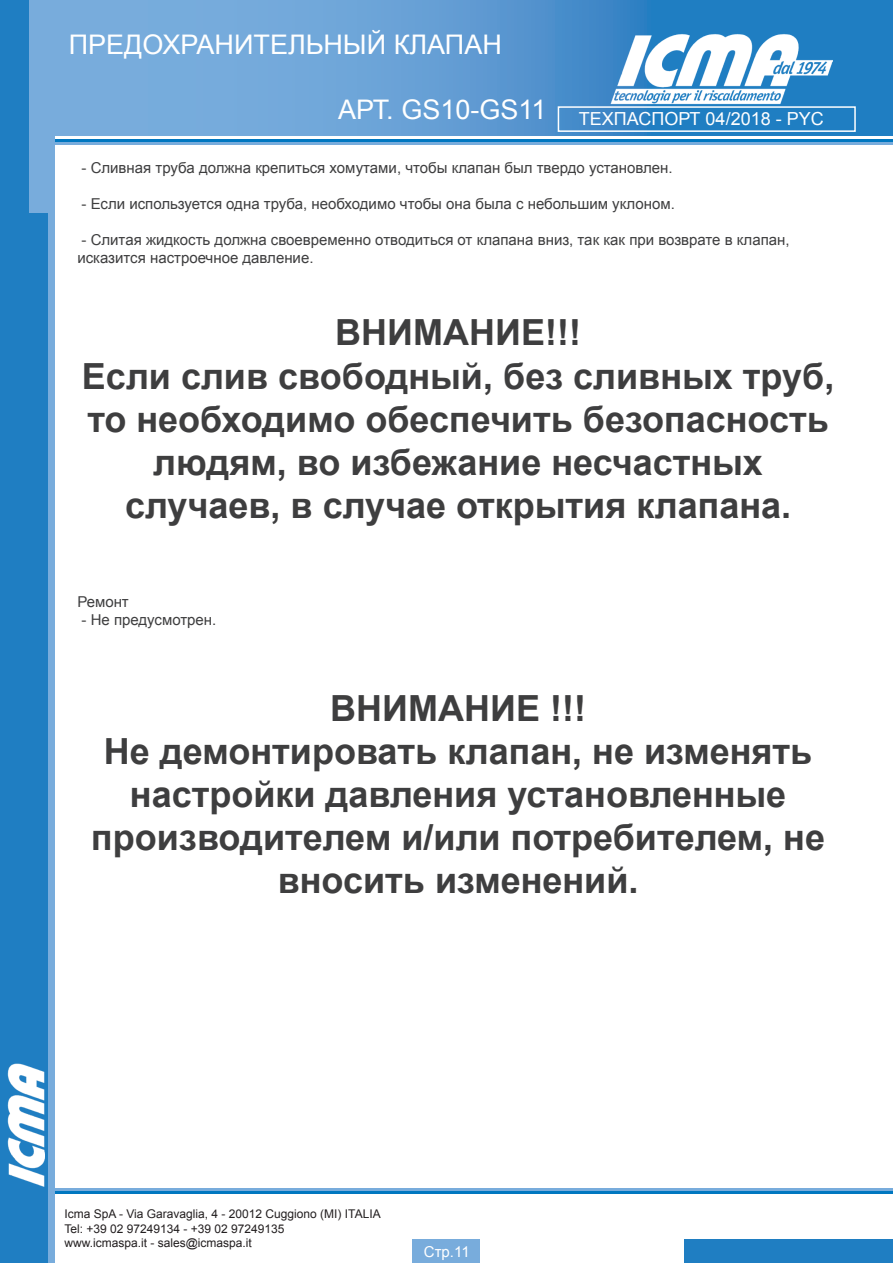
<style>
.page{position:relative;width:893px;height:1263px;background:#fff}
.page>*{position:absolute;margin:0;border:0;box-sizing:border-box;transform-origin:0 0}
.t1{font:700 36px/43.2px "Arial";color:#3e3e3f;text-align:center}
.t2{font:27px "Arial";color:#fff}
.t3{font:18px "Arial";color:#fff}
.t4{font:15px/18px "Arial";color:#3e3e3f}
.t5{font:15px "Arial";color:#fff}
.t6{font:12px/14.4px "Arial";color:#231f20}
</style>
<div class="page">
<svg style="left:54px;top:0;width:839px;height:136px;background:#5e9cd3"></svg>
<hr style="left:40px;top:1188px;width:853px;height:2px;background:#78acdc">
<hr style="left:40px;top:1191px;width:853px;height:2px;background:#0077c0">
<hr style="left:42px;top:142px;width:851px;height:2px;background:#78acdc">
<hr style="left:42px;top:139px;width:851px;height:2px;background:#0077c0">
<svg style="left:28px;top:0;width:26px;height:1263px;background:#6fa7d9"></svg>
<div style="left:0;top:213px;width:47px;height:1050px;background:#1f7ec2"></div>
<div style="left:0;top:0;width:28px;height:214px;background:#1f7ec2"></div>
<img style="left:605px;top:18px;width:228px;height:111px">
<img style="left:7px;top:1064px;width:37px;height:123px">
<div style="left:412px;top:1239px;width:68px;height:24px;background:#78acdc"></div>
<div style="left:685px;top:1239px;width:208px;height:24px;background:#1f7ec2"></div>
<div style="left:558px;top:106px;width:298px;height:26px;border:2px solid #fff"></div>
<h2 class="t2" style="left:69px;top:27px;width:434px">ПРЕДОХРАНИТЕЛЬНЫЙ КЛАПАН</h2>
<p class="t3" style="left:338px;top:107px;width:487px"><sup>АРТ.</sup> <sup>GS10-GS11</sup> ТЕХПАСПОРТ 04/2018 - PYC</p>
<p class="t4" style="left:82px;top:159px;width:593px">- Сливная труба должна крепиться хомутами, чтобы клапан был твердо установлен.</p>
<p class="t4" style="left:82px;top:195px;width:595px">- Если используется одна труба, необходимо чтобы она была с небольшим уклоном.</p>
<p class="t4" style="left:77px;top:231px;width:714px">- Слитая жидкость должна своевременно отводиться от клапана вниз, так как при возврате в клапан, исказится настроечное давление.</p>
<h1 class="t1" style="left:82px;top:312px;width:754px">ВНИМАНИЕ!!!<br>Если слив свободный, без сливных труб, то необходимо обеспечить безопасность людям, во избежание несчастных случаев, в случае открытия клапана.</h1>
<p class="t4" style="left:77px;top:593px;width:53px">Ремонт</p>
<p class="t4" style="left:81px;top:611px;width:136px">- Не предусмотрен.</p>
<h1 class="t1" style="left:91px;top:687px;width:735px">ВНИМАНИЕ !!!<br>Не демонтировать клапан, не изменять настройки давления установленные производителем и/или потребителем, не вносить изменений.</h1>
<p class="t6" style="left:64px;top:1207px;width:318px">Icma SpA - Via Garavaglia, 4 - 20012 Cuggiono (MI) ITALIA<br>Tel: +39 02 97249134 - +39 02 97249135<br>www.icmaspa.it - sales@icmaspa.it</p>
<p class="t5" style="left:424px;top:1242px;width:47px">Стр.11</p>
</div>
